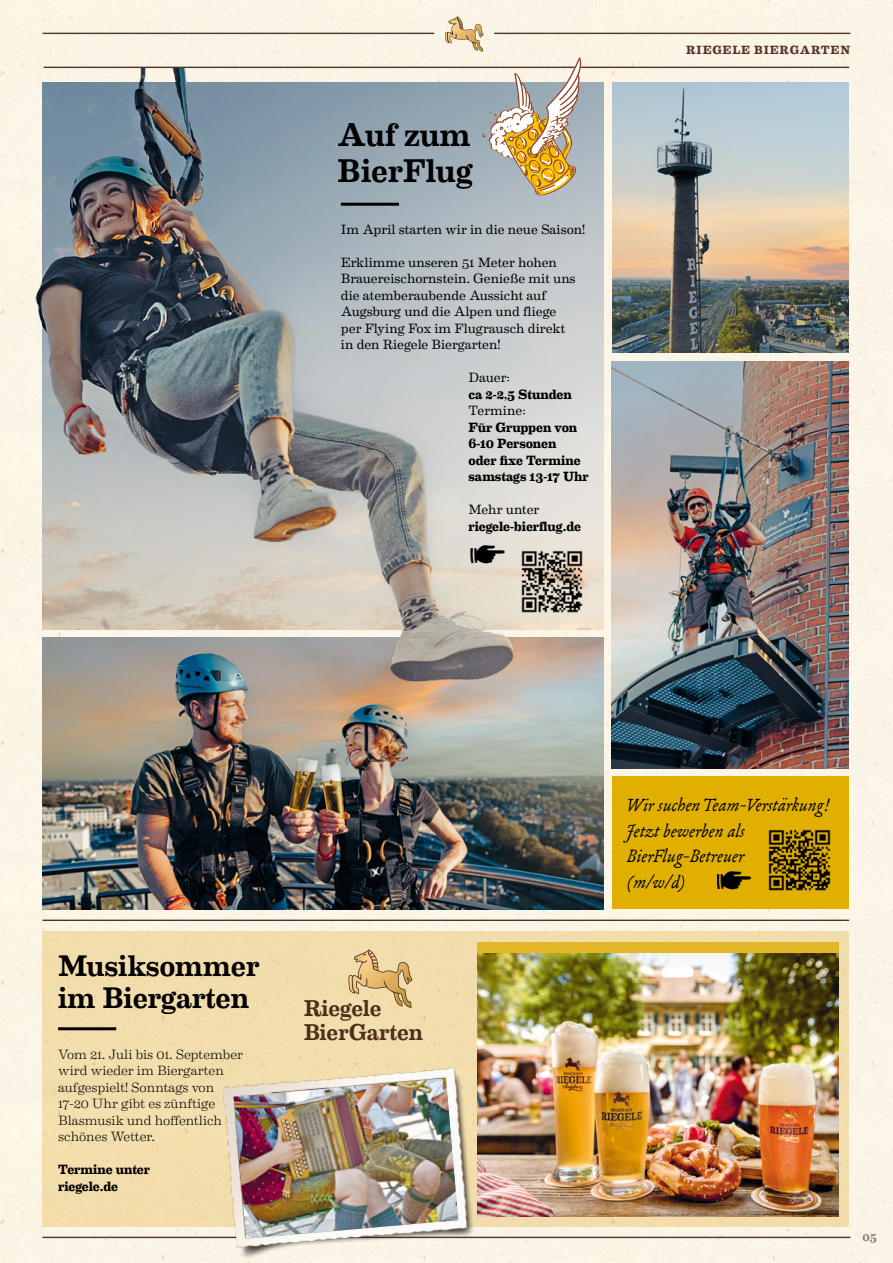
<style>
.page{position:relative;width:893px;height:1263px;background:#fbf5e6}
.page>*{position:absolute;margin:0;border:0;box-sizing:border-box;transform-origin:0 0}
.t1{font:700 37.2px "Livory";color:#000}
.t2{font:500 33px/36px "Eames Century Modern";color:#000}
.t3{font:500 29.85px/31.5px "Eames Century Modern";letter-spacing:-.005em;color:#000}
.t4{font:500 22.95px/23.9px "Eames Century Modern";letter-spacing:-.005em;color:#533629}
.t5{font:italic 21px/25.5px "Fabiol";color:#000}
.t6{font:13.5px/16.5px "Eames Century Modern";letter-spacing:-.005em;color:#000}
.t7{font:300 13.5px/16.5px "Eames Century Modern";letter-spacing:-.005em;color:#000}
.t8{font:700 13.5px/16.5px "Eames Century Modern";letter-spacing:-.01em;color:#000}
.t9{font:700 12px "Eames Century Modern";letter-spacing:.07em;color:#533629}
.t10{font:500 12px "Eames Century Modern";color:#7c7369}
</style>
<div class="page">
<img style="left:43px;top:638px;width:561px;height:271px">
<img style="left:15px;top:68px;width:525px;height:646px">
<img style="left:43px;top:82px;width:561px;height:547px">
<div style="left:612px;top:777px;width:237px;height:132px;background:#e0af00"></div>
<hr style="left:43px;top:33px;width:391px;height:1px;background:#533629">
<hr style="left:494px;top:33px;width:356px;height:1px;background:#533629">
<hr style="left:44px;top:67px;width:805px;height:1px;background:#533629">
<hr style="left:43px;top:919px;width:806px;height:2px;background:#533629">
<hr style="left:42px;top:1237px;width:808px;height:1px;background:#533629">
<img style="left:768px;top:829px;width:63px;height:62px">
<img style="left:520px;top:549px;width:64px;height:64px">
<div style="left:43px;top:931px;width:806px;height:296px;background:#f2ddad"></div>
<img style="left:477px;top:952px;width:362px;height:264px">
<hr style="left:58px;top:1027px;width:58px;height:3px;background:#000">
<div style="left:477px;top:942px;width:362px;height:10px;background:#e3b728"></div>
<img style="left:204px;top:1058px;width:280px;height:205px">
<img style="left:234px;top:1078px;width:224px;height:160px">
<svg style="left:348px;top:949px;width:65px;height:59px"></svg>
<img style="left:612px;top:82px;width:237px;height:271px">
<img style="left:612px;top:361px;width:237px;height:408px">
<svg style="left:445px;top:16px;width:136px;height:180px;background:#cac3b2"></svg>
<hr style="left:341px;top:203px;width:58px;height:3px;background:#000">
<h2 class="t2" style="left:338px;top:115px;width:137px">Auf zum<br>BierFlug</h2>
<p class="t6" style="left:341px;top:220px;width:246px">Im April starten wir in die neue Saison!</p>
<p class="t6" style="left:341px;top:253px;width:236px">Erklimme unseren 51 Meter hohen Brauereischornstein. Genieße mit uns die atemberaubende Aussicht auf Augsburg und die Alpen und fliege per Flying Fox im Flugrausch direkt in den Riegele Biergarten!</p>
<p class="t6" style="left:468px;top:369px;width:43px">Dauer:</p>
<p class="t8" style="left:468px;top:385px;width:105px">ca 2-2,5 Stunden</p>
<p class="t6" style="left:468px;top:402px;width:59px">Termine:</p>
<p class="t8" style="left:468px;top:418px;width:122px">Für Gruppen von<br>6-10 Personen<br>oder fixe Termine samstags 13-17 Uhr</p>
<p class="t6" style="left:468px;top:501px;width:72px">Mehr unter</p>
<p class="t8" style="left:468px;top:517px;width:114px">riegele-bierflug.de</p>
<h1 class="t1" style="left:468px;top:531px;width:39px">☞</h1>
<p class="t9" style="left:686px;top:40px;width:166px">RIEGELE BIERGARTEN</p>
<h3 class="t3" style="left:58px;top:948px;width:203px">Musiksommer im Biergarten</h3>
<p class="t7" style="left:58px;top:1045px;width:187px">Vom 21. Juli bis 01. September wird wieder im Biergarten aufgespielt! Sonntags von<br>17-20 Uhr gibt es zünftige<br>Blasmusik und hoffentlich schönes Wetter.</p>
<p class="t8" style="left:58px;top:1160px;width:94px">Termine unter riegele.de</p>
<h3 class="t4" style="left:303px;top:995px;width:121px">Riegele<br>BierGarten</h3>
<h3 class="t5" style="left:627px;top:793px;width:204px">Wir suchen Team-Verstärkung!<br>Jetzt bewerben als<br>BierFlug-Betreuer<br>(m/w/d)</h3>
<h1 class="t1" style="left:716px;top:857px;width:39px">☞</h1>
<p class="t10" style="left:862px;top:1228px;width:16px">05</p>
</div>
